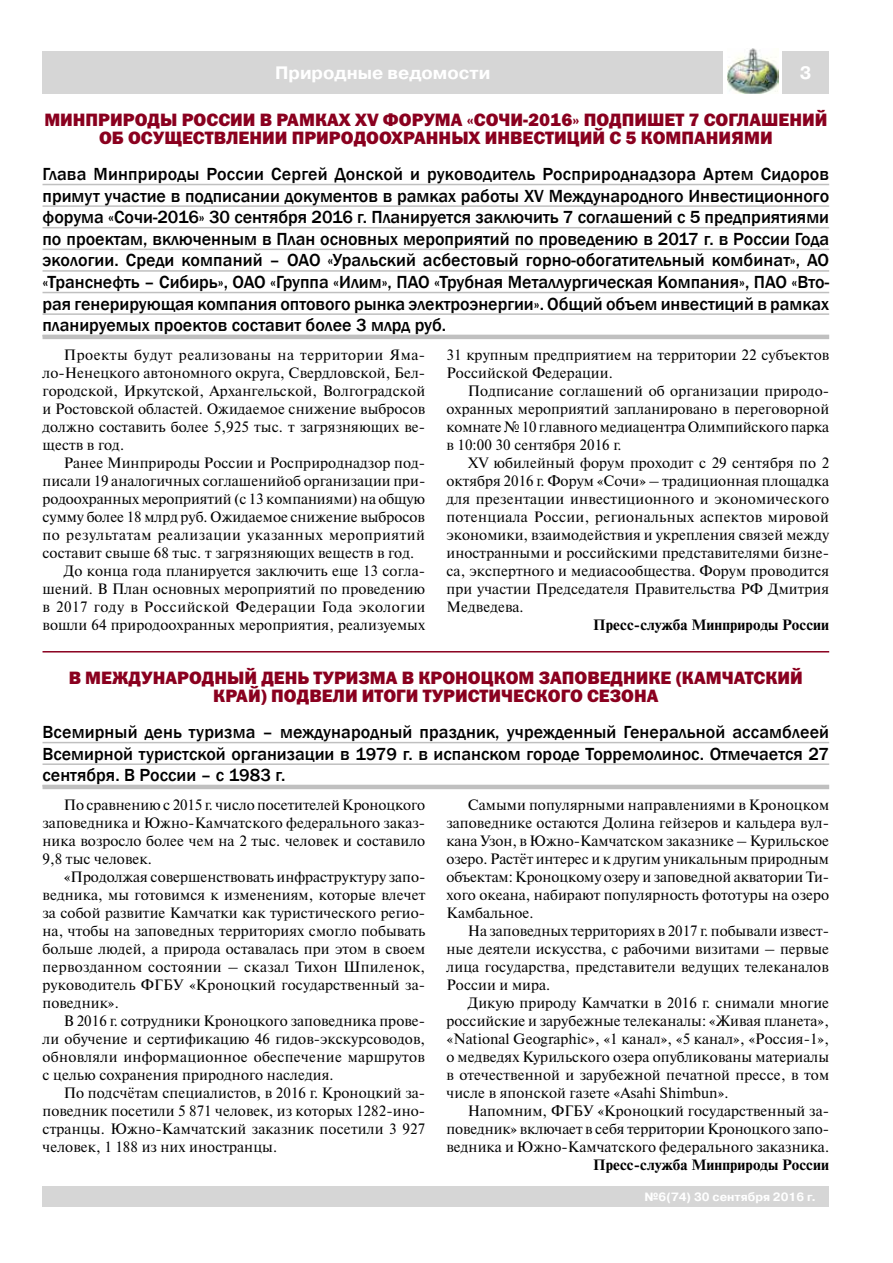
<style>
.page{position:relative;width:893px;height:1263px;background:#fff}
.page>*{position:absolute;margin:0;border:0;box-sizing:border-box;transform-origin:0 0}
.t1{font:500 18px/21.6px "Franklin Gothic";color:#000;text-align:justify}
.t2{font:18px/18px "Franklin Gothic Heavy C";color:#8a001f;text-align:center}
.t3{font:700 18px "Pragmatica C";color:#fff}
.t4{font:15px/18px "Newton C";letter-spacing:.005em;color:#000;text-align:justify}
.t5{font:700 15px "Newton C";letter-spacing:.005em;color:#000}
.t6{font:15px "Newton C";letter-spacing:.035em;color:#000}
.t7{font:15px "Newton C";letter-spacing:.03em;color:#000}
.t8{font:700 12px "Pragmatica C";color:#fff}
</style>
<div class="page">
<div style="left:782px;top:51px;width:47px;height:43px;background:#d6d6d6"></div>
<div style="left:43px;top:51px;width:680px;height:43px;background:#d6d6d6"></div>
<img style="left:727px;top:48px;width:51px;height:45px">
<div style="left:43px;top:1186px;width:786px;height:21px;background:#d6d6d6"></div>
<hr style="left:43px;top:184px;width:786px;height:1px;background:#c0c0c0">
<hr style="left:43px;top:205px;width:786px;height:2px;background:#c0c0c0">
<hr style="left:43px;top:227px;width:786px;height:1px;background:#c0c0c0">
<hr style="left:43px;top:249px;width:786px;height:1px;background:#c0c0c0">
<hr style="left:43px;top:270px;width:786px;height:2px;background:#c0c0c0">
<hr style="left:43px;top:292px;width:786px;height:1px;background:#c0c0c0">
<hr style="left:43px;top:313px;width:786px;height:2px;background:#c0c0c0">
<hr style="left:43px;top:335px;width:786px;height:4px;background:#c0c0c0">
<hr style="left:43px;top:742px;width:786px;height:1px;background:#c0c0c0">
<hr style="left:43px;top:763px;width:786px;height:2px;background:#c0c0c0">
<hr style="left:43px;top:785px;width:786px;height:4px;background:#c0c0c0">
<hr style="left:43px;top:651px;width:786px;height:1px;background:#8a001f">
<p class="t3" style="left:275px;top:63px;width:217px">Природные ведомости</p>
<p class="t3" style="left:800px;top:63px;width:13px">3</p>
<p class="t2" style="left:44px;top:110px;width:784px">Минприроды России в рамках ХV форума «Сочи-2016» подпишет 7 соглашений об осуществлении природоохранных инвестиций с 5 компаниями</p>
<p class="t1" style="left:42px;top:163px;width:788px">Глава Минприроды России Сергей Донской и руководитель Росприроднадзора Артем Сидоров примут участие в подписании документов в рамках работы ХV Международного Инвестиционного форума «Сочи-2016» 30 сентября 2016 г. Планируется заключить 7 соглашений с 5 предприятиями по проектам, включенным в План основных мероприятий по проведению в 2017 г. в России Года экологии. Среди компаний – ОАО «Уральский асбестовый горно-обогатительный комбинат», АО «Транснефть – Сибирь», ОАО «Группа «Илим», ПАО «Трубная Металлургическая Компания», ПАО «Вто&shy;рая генерирующая компания оптового рынка электроэнергии». Общий объем инвестиций в рамках планируемых проектов составит более 3 млрд руб.</p>
<p class="t4" style="left:43px;top:346px;width:384px;text-indent:21px">Проекты будут реализованы на территории Яма&shy;ло-Ненецкого автономного округа, Свердловской, Бел&shy;городской, Иркутской, Архангельской, Волгоградской и Ростовской областей. Ожидаемое снижение выбросов должно составить более 5,925 тыс. т загрязняющих ве&shy;ществ в год.</p>
<p class="t4" style="left:64px;top:454px;width:363px">Ранее Минприроды России и Росприроднадзор под-</p>
<p class="t4" style="left:43px;top:472px;width:384px">писали 19 аналогичных соглашенийоб организации при-</p>
<p class="t4" style="left:43px;top:490px;width:384px">родоохранных мероприятий (с 13 компаниями) на общую</p>
<p class="t4" style="left:43px;top:508px;width:384px">сумму более 18 млрд руб. Ожидаемое снижение выбросов</p>
<p class="t6" style="left:43px;top:527px;width:384px">по результатам реализации указанных мероприятий</p>
<p class="t4" style="left:43px;top:544px;width:373px">составит свыше 68 тыс. т загрязняющих веществ в год.</p>
<p class="t4" style="left:64px;top:562px;width:363px">До конца года планируется заключить еще 13 согла-</p>
<p class="t4" style="left:43px;top:580px;width:384px">шений. В План основных мероприятий по проведению</p>
<p class="t7" style="left:43px;top:599px;width:384px">в 2017 году в Российской Федерации Года экологии</p>
<p class="t4" style="left:43px;top:616px;width:384px">вошли 64 природоохранных мероприятия, реализуемых</p>
<p class="t4" style="left:446px;top:346px;width:384px">31 крупным предприятием на территории 22 субъектов<br>Российской Федерации.</p>
<p class="t4" style="left:446px;top:382px;width:384px;text-indent:21px">Подписание соглашений об организации природо&shy;охранных мероприятий запланировано в переговорной комнате №10 главного медиацентра Олимпийского парка в 10:00 30 сентября 2016 г.</p>
<p class="t4" style="left:446px;top:454px;width:384px;text-indent:21px">ХV юбилейный форум проходит с 29 сентября по 2 октября 2016 г. Форум «Сочи» – традиционная площадка для презентации инвестиционного и экономического потенциала России, региональных аспектов мировой экономики, взаимодействия и укрепления связей между иностранными и российскими представителями бизне&shy;са, экспертного и медиасообщества. Форум проводится при участии Председателя Правительства РФ Дмитрия Медведева.</p>
<p class="t5" style="left:593px;top:616px;width:237px">Пресс-служба Минприроды России</p>
<p class="t2" style="left:69px;top:668px;width:736px">ВМ еждународный день туризма в Кроноцком заповеднике (Камчатский край) подвели итоги туристического сезона</p>
<p class="t1" style="left:43px;top:721px;width:788px">Всемирный день туризма – международный праздник, учрежденный Генеральной ассамблеей Всемирной туристской организации в 1979 г. в испанском городе Торремолинос. Отмечается 27 сентября. В России – с 1983 г.</p>
<p class="t4" style="left:43px;top:796px;width:384px;text-indent:21px">По сравнению с 2015 г. число посетителей Кроноцкого заповедника и Южно-Камчатского федерального заказ&shy;ника возросло более чем на 2 тыс. человек и составило 9,8 тыс человек.</p>
<p class="t4" style="left:43px;top:868px;width:384px;text-indent:21px">«Продолжая совершенствовать инфраструктуру запо&shy;ведника, мы готовимся к изменениям, которые влечет за собой развитие Камчатки как туристического регио&shy;на, чтобы на заповедных территориях смогло побывать больше людей, а природа оставалась при этом в своем первозданном состоянии – сказал Тихон Шпиленок, руководитель ФГБУ «Кроноцкий государственный за&shy;поведник».</p>
<p class="t4" style="left:43px;top:1012px;width:384px;text-indent:21px">В 2016 г. сотрудники Кроноцкого заповедника прове&shy;ли обучение и сертификацию 46 гидов-экскурсоводов, обновляли информационное обеспечение маршрутов с целью сохранения природного наследия.</p>
<p class="t4" style="left:42px;top:1084px;width:384px;text-indent:21px">По подсчётам специалистов, в 2016 г. Кроноцкий за&shy;поведник посетили 5 871 человек, из которых 1282‑ино&shy;странцы. Южно-Камчатский заказник посетили 3 927 человек, 1 188 из них иностранцы.</p>
<p class="t4" style="left:446px;top:796px;width:384px;text-indent:21px">Самыми популярными направлениями в Кроноцком заповеднике остаются Долина гейзеров и кальдера вул&shy;кана Узон, в Южно-Камчатском заказнике – Курильское озеро. Растёт интерес и к другим уникальным природным объектам: Кроноцкому озеру и заповедной акватории Ти&shy;хого океана, набирают популярность фототуры на озеро Камбальное.</p>
<p class="t4" style="left:446px;top:922px;width:384px;text-indent:21px">На заповедных территориях в 2017 г. побывали извест&shy;ные деятели искусства, с рабочими визитами – первые лица государства, представители ведущих телеканалов России и мира.</p>
<p class="t4" style="left:446px;top:994px;width:384px;text-indent:21px">Дикую природу Камчатки в 2016 г. снимали многие российские и зарубежные телеканалы: «Живая планета», «National Geographic», «1 канал», «5 канал», «Россия-1», о медведях Курильского озера опубликованы материалы в отечественной и зарубежной печатной прессе, в том числе в японской газете «Asahi Shimbun».</p>
<p class="t4" style="left:446px;top:1102px;width:384px;text-indent:21px">Напомним, ФГБУ «Кроноцкий государственный за&shy;поведник» включает в себя территории Кроноцкого запо&shy;ведника и Южно-Камчатского федерального заказника.</p>
<p class="t5" style="left:593px;top:1156px;width:237px">Пресс-служба Минприроды России</p>
<p class="t8" style="left:644px;top:1190px;width:173px">№6(74) 30 сентября 2016 г.</p>
</div>
